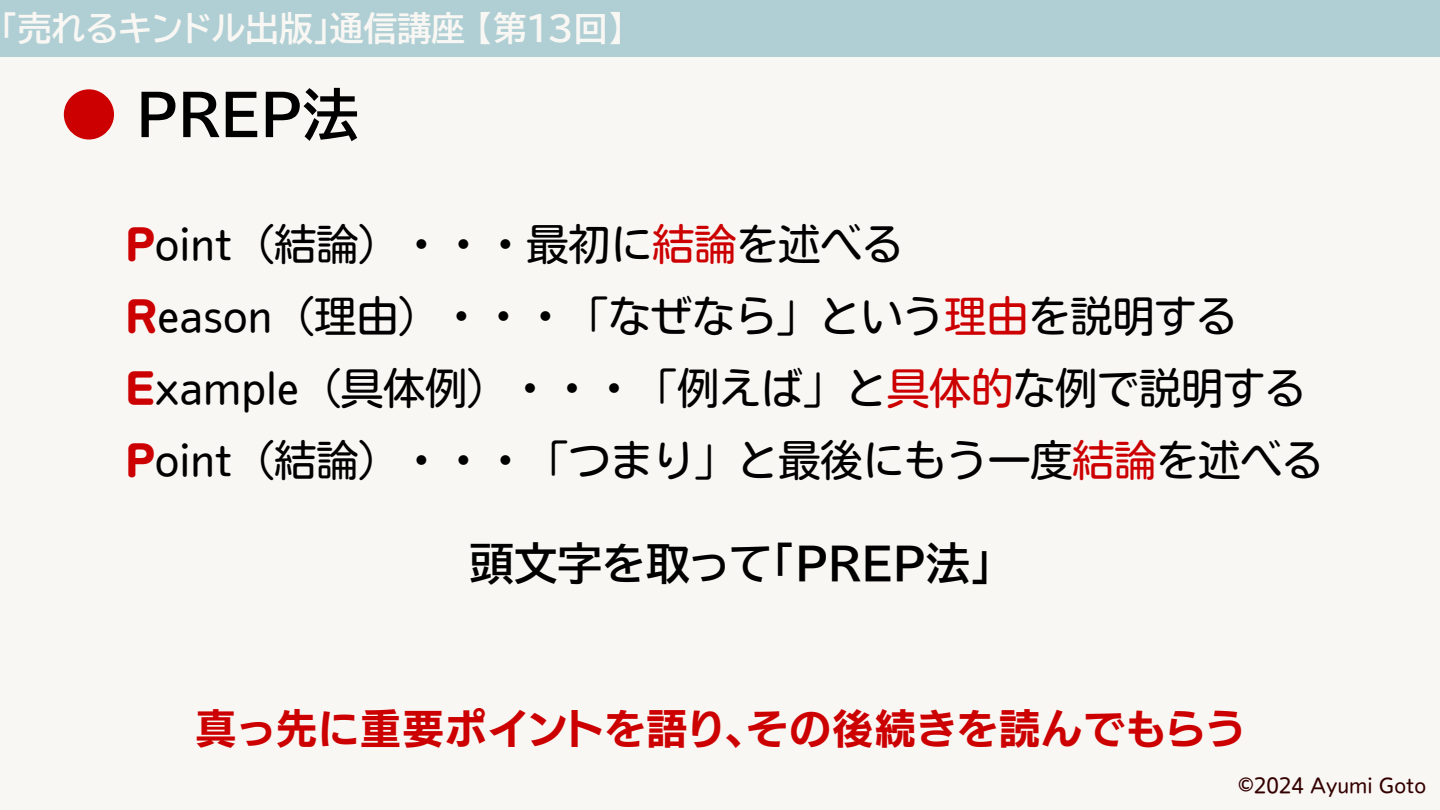
<style>
.page{position:relative;width:1440px;height:810px;background:#f9f7f4}
.page>*{position:absolute;margin:0;border:0;box-sizing:border-box;transform-origin:0 0}
.t1{font:700 56px "BIZUDP Gothic";color:#000}
.t2{font:700 44px "BIZUDP Gothic";color:#000}
.t3{font:42px/72px "Nud Motoya Maru Std W3";color:#000}
.t4{font:41px "TEST UD Kakugo Large B";letter-spacing:.04em;color:#c00}
.t5{font:700 33.8px "BIZUDP Gothic";color:#f9f7f4}
.t6{font:20px "Nud Motoya Maru Std W3";color:#300}
.s1{color:#c00}
.s2{font-family:"Nud Motoya Maru Std W6";color:#c00}
</style>
<div class="page">
<div style="left:0;top:0;width:1440px;height:56px;background:#afcfd4"></div>
<p class="t5" style="left:1px;top:11px;width:625px">「売れるキンドル出版」通信講座【第13回】</p>
<h1 class="t1" style="left:61px;top:87px;width:299px"><span class="s1">●</span> PREP法</h1>
<p class="t3" style="left:126px;top:208px;width:1200px"><span class="s2">P</span>oint（結論）・・・最初に<span class="s1">結論</span>を述べる<br><span class="s2">R</span>eason（理由）・・・「なぜなら」という<span class="s1">理由</span>を説明する<span class="s2">E</span>xample（具体例）・・・「例えば」と<span class="s1">具体的</span>な例で説明する<span class="s2">P</span>oint（結論）・・・「つまり」と最後にもう一度<span class="s1">結論</span>を述べる</p>
<p class="t2" style="left:470px;top:542px;width:524px">頭文字を取って「PREP法」</p>
<p class="t4" style="left:195px;top:708px;width:1051px">真っ先に重要ポイントを語り、その後続きを読んでもらう</p>
<p class="t6" style="left:1238px;top:776px;width:189px">©︎2024 Ayumi Goto</p>
</div>
